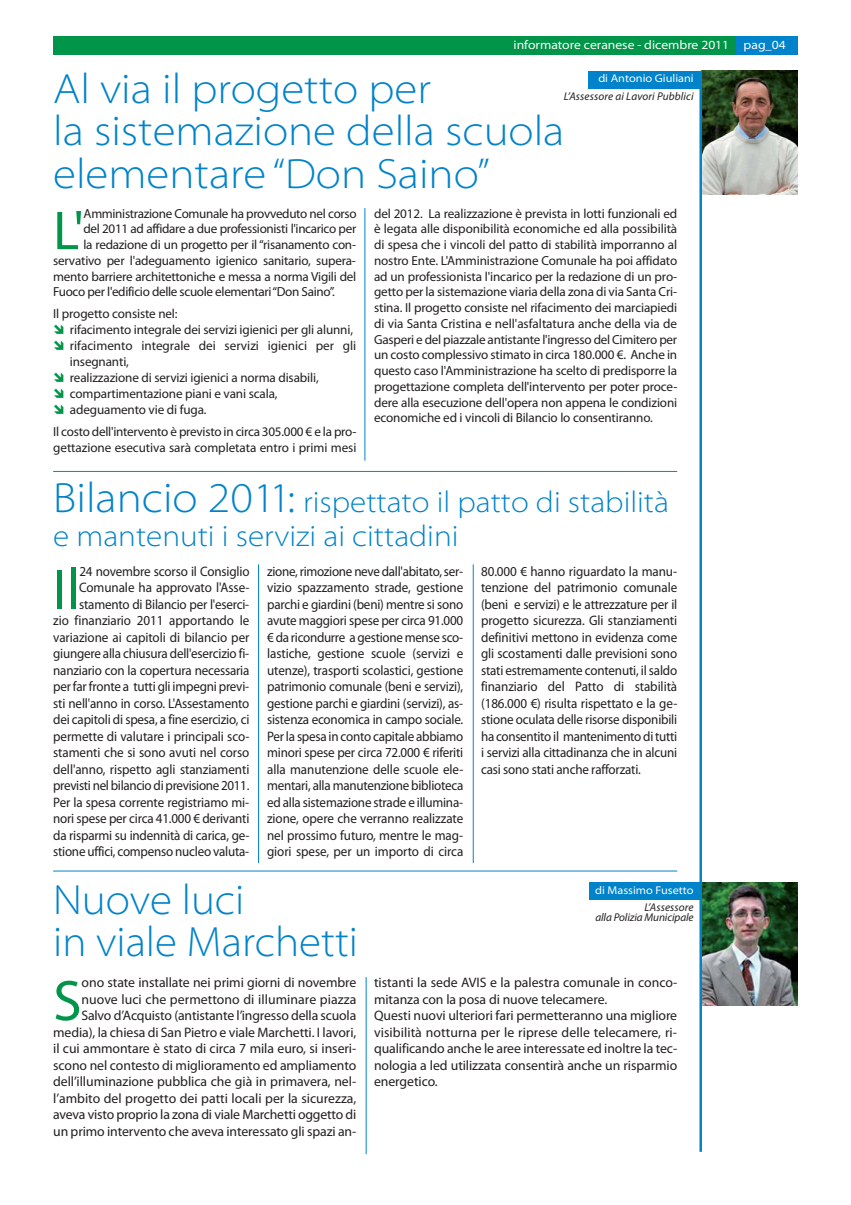
<style>
.page{position:relative;width:851px;height:1205px;background:#fff}
.page>*{position:absolute;margin:0;border:0;box-sizing:border-box;transform-origin:0 0}
.t1{font:57.75px "Myriad Pro";color:#009549;scale:.95 1}
.t2{font:57.75px "Myriad Pro";color:#009549}
.t3{font:55.12px "Myriad Pro";color:#009549}
.t4{font:300 semi-expanded 42.5px/42.5px "Myriad Pro";color:#0083ca}
.t5{font:300 semi-expanded 42.5px/42.5px "Myriad Pro";color:#0083ca;scale:.96 1}
.t6{font:300 semi-expanded 30px/33.8px "Myriad Pro";color:#0083ca}
.t7{font:13.75px/16.5px "Myriad Pro";letter-spacing:-.005em;color:#231f20;text-align:justify;scale:.95 1}
.t8{font:13.75px/16.5px "Myriad Pro";letter-spacing:-.005em;color:#231f20;text-align:right}
.t9{font:13.12px/15.8px "Myriad Pro";letter-spacing:-.015em;color:#231f20}
.t10{font:semi-expanded 12.5px "Myriad Pro";color:#fff}
.t11{font:semi-expanded 11.25px "Myriad Pro";color:#fff}
.t12{font:italic 11.25px/10px "Myriad Pro";letter-spacing:-.01em;color:#231f20;text-align:right}
.t13{font:italic 11.25px "Myriad Pro";letter-spacing:.01em;color:#231f20}
.s1{font-size:42.5px}
</style>
<div class="page">
<div style="left:588px;top:882px;width:114px;height:18px;background:#0083ca"></div>
<img style="left:701px;top:882px;width:96px;height:124px">
<div style="left:53px;top:37px;width:744px;height:18px;background:#009549"></div>
<div style="left:736px;top:37px;width:61px;height:18px;background:#0083ca"></div>
<hr style="left:364px;top:208px;width:1px;height:253px;background:#0083ca">
<img style="left:701px;top:71px;width:96px;height:123px">
<div style="left:588px;top:71px;width:113px;height:17px;background:#0083ca"></div>
<hr style="left:473px;top:564px;width:1px;height:299px;background:#0083ca">
<hr style="left:366px;top:977px;width:1px;height:177px;background:#0083ca">
<hr style="left:258px;top:564px;width:1px;height:299px;background:#0083ca">
<hr style="left:53px;top:471px;width:624px;height:1px;background:#0083ca">
<hr style="left:53px;top:871px;width:624px;height:1px;background:#0083ca">
<hr style="left:699px;top:71px;width:2px;height:1081px;background:#0083ca">
<p class="t10" style="left:513px;top:40px;width:274px">informatore ceranese - dicembre 2011 pag_04</p>
<p class="t11" style="left:598px;top:74px;width:97px">di Antonio Giuliani</p>
<p class="t13" style="left:564px;top:89px;width:131px">L’Assessore ai Lavori Pubblici</p>
<h3 class="t4" style="left:53px;top:70px;width:512px">Al via il progetto per<br>la sistemazione della scuola elementare “Don Saino”</h3>
<h2 class="t3" style="left:53px;top:210px;width:32px">L'</h2>
<p class="t9" style="left:84px;top:206px;width:274px">Amministrazione Comunale ha provveduto nel corso</p>
<p class="t9" style="left:83px;top:222px;width:274px">del 2011 ad affidare a due professionisti l'incarico per</p>
<p class="t9" style="left:83px;top:238px;width:274px">la redazione di un progetto per il “risanamento con-</p>
<p class="t9" style="left:53px;top:254px;width:304px">servativo per l'adeguamento igienico sanitario, supera-</p>
<p class="t9" style="left:53px;top:269px;width:304px">mento barriere architettoniche e messa a norma Vigili del</p>
<p class="t9" style="left:53px;top:285px;width:283px">Fuoco per l'edificio delle scuole elementari “Don Saino”.</p>
<p class="t9" style="left:70px;top:307px;width:288px;text-indent:-17px">Il progetto consiste nel:<br>rifacimento integrale dei servizi igienici per gli alunni, rifacimento integrale dei servizi igienici per gli insegnanti,<br>realizzazione di servizi igienici a norma disabili, compartimentazione piani e vani scala, adeguamento vie di fuga.</p>
<p class="t9" style="left:53px;top:425px;width:305px">Il costo dell'intervento è previsto in circa 305.000 € e la pro&shy;gettazione esecutiva sarà completata entro i primi mesi</p>
<p class="t9" style="left:374px;top:206px;width:305px;text-align:justify">del 2012. La realizzazione è prevista in lotti funzionali ed è legata alle disponibilità economiche ed alla possibilità di spesa che i vincoli del patto di stabilità imporranno al nostro Ente. L'Amministrazione Comunale ha poi affidato ad un professionista l'incarico per la redazione di un pro&shy;getto per la sistemazione viaria della zona di via Santa Cri&shy;stina. Il progetto consiste nel rifacimento dei marciapiedi di via Santa Cristina e nell'asfaltatura anche della via de Gasperi e del piazzale antistante l'ingresso del Cimitero per un costo complessivo stimato in circa 180.000 €. Anche in questo caso l'Amministrazione ha scelto di predisporre la progettazione completa dell'intervento per poter proce&shy;dere alla esecuzione dell'opera non appena le condizioni economiche ed i vincoli di Bilancio lo consentiranno.</p>
<h3 class="t6" style="left:53px;top:487px;width:617px"><span class="s1">Bilancio 2011:</span> rispettato il patto di stabilità e mantenuti i servizi ai cittadini</h3>
<p class="t7" style="left:53px;top:564px;width:208px;text-align:right">24 novembre scorso il Consiglio Comunale ha approvato l'Asse&shy;stamento di Bilancio per l'eserci-<br>zio finanziario 2011 apportando le variazione ai capitoli di bilancio per giungere alla chiusura dell'esercizio fi&shy;nanziario con la copertura necessaria per far fronte a tutti gli impegni previ&shy;sti nell'anno in corso. L'Assestamento dei capitoli di spesa, a fine esercizio, ci permette di valutare i principali sco&shy;stamenti che si sono avuti nel corso dell'anno, rispetto agli stanziamenti previsti nel bilancio di previsione 2011.<br>Per la spesa corrente registriamo mi&shy;nori spese per circa 41.000 € derivanti da risparmi su indennità di carica, ge&shy;stione uffici, compenso nucleo valuta-</p>
<p class="t7" style="left:267px;top:564px;width:208px">zione, rimozione neve dall'abitato, ser&shy;vizio spazzamento strade, gestione parchi e giardini (beni) mentre si sono avute maggiori spese per circa 91.000 € da ricondurre a gestione mense sco&shy;lastiche, gestione scuole (servizi e utenze), trasporti scolastici, gestione patrimonio comunale (beni e servizi), gestione parchi e giardini (servizi), as&shy;sistenza economica in campo sociale.<br>Per la spesa in conto capitale abbiamo minori spese per circa 72.000 € riferiti alla manutenzione delle scuole ele&shy;mentari, alla manutenzione biblioteca ed alla sistemazione strade e illumina&shy;zione, opere che verranno realizzate nel prossimo futuro, mentre le mag&shy;giori spese, per un importo di circa</p>
<p class="t7" style="left:481px;top:564px;width:208px">80.000 € hanno riguardato la manu&shy;tenzione del patrimonio comunale (beni e servizi) e le attrezzature per il progetto sicurezza. Gli stanziamenti definitivi mettono in evidenza come gli scostamenti dalle previsioni sono stati estremamente contenuti, il saldo finanziario del Patto di stabilità (186.000 €) risulta rispettato e la ge&shy;stione oculata delle risorse disponibili ha consentito il mantenimento di tutti i servizi alla cittadinanza che in alcuni casi sono stati anche rafforzati.</p>
<h1 class="t1" style="left:53px;top:568px;width:29px">Il</h1>
<h3 class="t5" style="left:53px;top:881px;width:319px">Nuove luci<br>in viale Marchetti</h3>
<h1 class="t2" style="left:53px;top:979px;width:30px">S</h1>
<p class="t11" style="left:595px;top:886px;width:100px">di Massimo Fusetto</p>
<p class="t12" style="left:595px;top:902px;width:100px">L’Assessore<br>alla Polizia Municipale</p>
<p class="t8" style="left:53px;top:975px;width:305px">ono state installate nei primi giorni di novembre nuove luci che permettono di illuminare piazza Salvo d’Acquisto (antistante l’ingresso della scuola media), la chiesa di San Pietro e viale Marchetti. I lavori, il cui ammontare è stato di circa 7 mila euro, si inseri&shy;scono nel contesto di miglioramento ed ampliamento dell’illuminazione pubblica che già in primavera, nel&shy;l’ambito del progetto dei patti locali per la sicurezza, aveva visto proprio la zona di viale Marchetti oggetto di un primo intervento che aveva interessato gli spazi an-</p>
<p class="t8" style="left:374px;top:975px;width:305px;text-align:left">tistanti la sede AVIS e la palestra comunale in conco&shy;mitanza con la posa di nuove telecamere.<br>Questi nuovi ulteriori fari permetteranno una migliore visibilità notturna per le riprese delle telecamere, ri&shy;qualificando anche le aree interessate ed inoltre la tec&shy;nologia a led utilizzata consentirà anche un risparmio energetico.</p>
</div>
